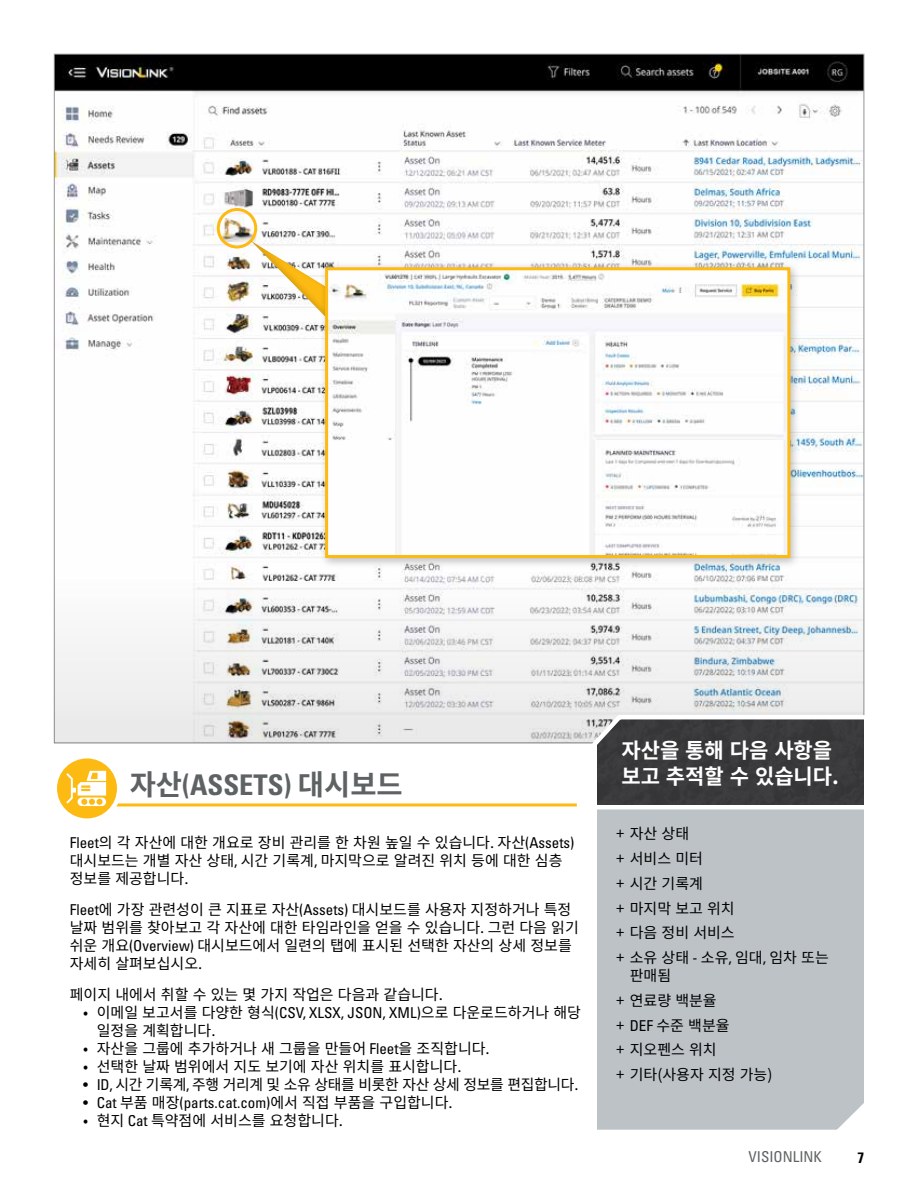
<style>
.page{position:relative;width:918px;height:1188px;background:#fff}
.page>*{position:absolute;margin:0;border:0;box-sizing:border-box;transform-origin:0 0}
.t1{font:700 condensed 28.5px "Univers LT Std";color:#5e6263}
.t2{font:700 21px/25.5px "Noto Sans KR";color:#fff}
.t3{font:15px/24.8px "Noto Sans KR";color:#000}
.t4{font:15px "Noto Sans KR";letter-spacing:-.02em;color:#000}
.t5{font:condensed 15px "Univers LT Std";color:#000}
.t6{font:condensed 15px "Univers LT Std";color:#5e6263}
.t7{font:15px "Univers LTCYR 67 Bold Cond";color:#000}
.s1{font-family:"Noto Sans KR";font-stretch:normal}
.s2{font-family:"Univers LT Std";font-stretch:condensed}
</style>
<div class="page">
<img style="left:56px;top:56px;width:806px;height:266px">
<hr style="left:71px;top:803px;width:506px;height:3px;background:#fdba12">
<svg style="left:55px;top:756px;width:64px;height:65px;background:#fdc53a"></svg>
<div style="left:52px;top:754px;width:70px;height:69px;border:4px solid #fff;border-radius:50%"></div>
<svg style="left:66px;top:771px;width:40px;height:35px"></svg>
<svg style="left:54px;top:322px;width:810px;height:421px"></svg>
<svg style="left:590px;top:711px;width:275px;height:92px;background:#515052"></svg>
<div style="left:597px;top:803px;width:267px;height:327px;background:#bcc2c6"></div>
<div style="left:217px;top:208px;width:40px;height:41px;border:3px solid #fdba12;border-radius:50%"></div>
<svg style="left:229px;top:217px;width:215px;height:188px"></svg>
<div style="left:319px;top:262px;width:482px;height:307px;background:#000;opacity:.25"></div>
<img style="left:329px;top:271px;width:457px;height:283px">
<div style="left:325px;top:267px;width:465px;height:291px;border:3px solid #fdba12"></div>
<h1 class="t1" style="left:130px;top:767px;width:275px"><span class="s1">자산</span>(ASSETS) <span class="s1">대시보드</span></h1>
<p class="t3" style="left:70px;top:834px;width:506px;line-height:18px"><span class="s2">Fleet</span>의 각 자산에 대한 개요로 장비 관리를 한 차원 높일 수 있습니다. 자산<span class="s2">(Assets) </span>대시보드는 개별 자산 상태<span class="s2">,</span> 시간 기록계<span class="s2">,</span> 마지막으로 알려진 위치 등에 대한 심층 정보를 제공합니다.</p>
<p class="t3" style="left:70px;top:901px;width:511px;line-height:18px"><span class="s2">Fleet</span>에 가장 관련성이 큰 지표로 자산<span class="s2">(Assets)</span> 대시보드를 사용자 지정하거나 특정 날짜 범위를 찾아보고 각 자산에 대한 타임라인을 얻을 수 있습니다. 그런 다음 읽기 쉬운 개요<span class="s2">(Overview)</span> 대시보드에서 일련의 탭에 표시된 선택한 자산의 상세 정보를 자세히 살펴보십시오.</p>
<p class="t3" style="left:70px;top:982px;width:375px">페이지 내에서 취할 수 있는 몇 가지 작업은 다음과 같습니다.</p>
<p class="t3" style="left:97px;top:1003px;width:486px;line-height:18px;text-indent:-14px">• 이메일 보고서를 다양한 형식<span class="s2">(CSV, XLSX, JSON, XML)</span>으로 다운로드하거나 해당 일정을 계획합니다.</p>
<p class="t3" style="left:83px;top:1036px;width:408px">• 자산을 그룹에 추가하거나 새 그룹을 만들어 <span class="s2">Fleet</span>을 조직합니다.</p>
<p class="t3" style="left:83px;top:1054px;width:380px">• 선택한 날짜 범위에서 지도 보기에 자산 위치를 표시합니다.</p>
<p class="t4" style="left:83px;top:1076px;width:497px"><span class="s2">• ID,</span> 시간 기록계<span class="s2">,</span> 주행 거리계 및 소유 상태를 비롯한 자산 상세 정보를 편집합니다.</p>
<p class="t5" style="left:83px;top:1093px;width:371px">• Cat <span class="s1">부품 매장</span>(parts.cat.com)<span class="s1">에서 직접 부품을 구입합니다.</span></p>
<p class="t3" style="left:83px;top:1108px;width:261px">• 현지 <span class="s2">Cat</span> 특약점에 서비스를 요청합니다.</p>
<h2 class="t2" style="left:621px;top:738px;width:219px">자산을 통해 다음 사항을 보고 추적할 수 있습니다.</h2>
<p class="t3" style="left:616px;top:822px;width:214px">+ 자산 상태<br>+ 서비스 미터<br>+ 시간 기록계<br>+ 마지막 보고 위치<br>+ 다음 정비 서비스<br>+ 소유 상태 <span class="s2">-</span> 소유<span class="s2">,</span> 임대<span class="s2">,</span> 임차 또는</p>
<p class="t3" style="left:616px;top:964px;width:158px;text-indent:14px">판매됨<br>+ 연료량 백분율<br>+ <span class="s2">DEF</span> 수준 백분율<br>+ 지오펜스 위치<br>+ 기타(사용자 지정 가능)</p>
<p class="t6" style="left:749px;top:1147px;width:75px">VISIONLINK</p>
<p class="t7" style="left:857px;top:1148px;width:8px">7</p>
</div>
